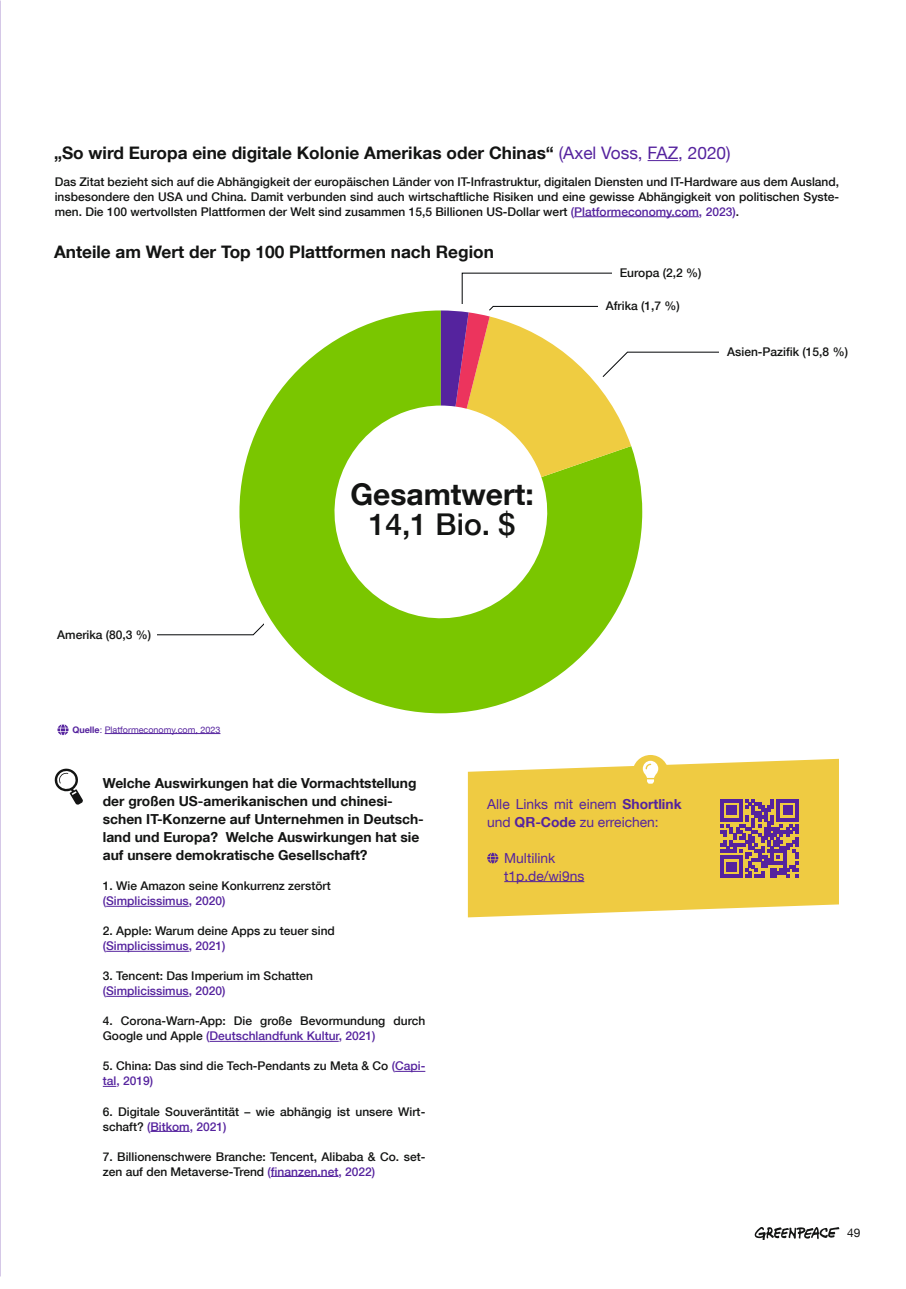
<style>
.page{position:relative;width:906px;height:1289px;background:#fff}
.page>*{position:absolute;margin:0;border:0;box-sizing:border-box;transform-origin:0 0}
.Bildunterschrift__schwarz{font:700 30px "Helvetica Neue LT Com";color:#131413}
.Bildunterschrift__schwarz-2{font:500 30px "Helvetica Neue LT Com";color:#131413}
.Zwischenüberschriften__schwarz{font:700 17.25px "Helvetica Neue LT Com";color:#131413}
.Fragentext__Gelb{font:700 13.8px/18px "Helvetica Neue LT Com";color:#131413}
.Infoboxen__Lila{font:13.8px/18px "Helvetica Neue LT Com";color:#55239e}
.Bildunterschrift__schwarz-3{font:500 12px/15px "Helvetica Neue LT Com";color:#131413}
.Bildunterschrift__schwarz-4{font:500 12px "Helvetica Neue LT Com";color:#55239e}
.t1{font:12px "Helvetica Neue LT Com";color:#131413}
.Quellenangabe__klein{font:9px "Helvetica Neue LT Com";color:#55239e}
.s1{font-weight:400;color:#55239e}
.s2{color:#55239e}
.s3{font-weight:700}
</style>
<div class="page">
<svg style="left:754px;top:1227px;width:85px;height:12px"></svg>
<hr style="left:647px;top:160px;width:31px;height:1px;background:#55239e">
<hr style="left:574px;top:216px;width:125px;height:1px;background:#55239e">
<svg style="left:158px;top:634px;width:81px;height:1px"></svg>
<svg style="left:54px;top:768px;width:29px;height:37px"></svg>
<hr style="left:106px;top:906px;width:83px;height:1px;background:#55239e">
<hr style="left:106px;top:951px;width:83px;height:1px;background:#55239e">
<hr style="left:106px;top:996px;width:83px;height:1px;background:#55239e">
<hr style="left:209px;top:1041px;width:130px;height:1px;background:#55239e">
<hr style="left:395px;top:1071px;width:30px;height:1px;background:#55239e">
<svg style="left:103px;top:1086px;width:13px;height:1px"></svg>
<hr style="left:150px;top:1131px;width:40px;height:1px;background:#55239e">
<hr style="left:271px;top:1176px;width:67px;height:1px;background:#55239e">
<hr style="left:105px;top:733px;width:115px;height:1px;background:#55239e">
<svg style="left:57px;top:724px;width:12px;height:11px"></svg>
<svg style="left:239px;top:310px;width:403px;height:403px;fill:#7ac600"></svg>
<svg style="left:441px;top:273px;width:277px;height:204px"></svg>
<svg style="left:468px;top:758px;width:371px;height:159px;background:#f0cf53"></svg>
<div style="left:632px;top:755px;width:36px;height:36px;background:#efcb42;border-radius:50%"></div>
<hr style="left:504px;top:881px;width:80px;height:1px;background:#55239e">
<svg style="left:643px;top:760px;width:15px;height:23px"></svg>
<svg style="left:487px;top:852px;width:11px;height:11px"></svg>
<svg style="left:720px;top:799px;width:78px;height:78px;background:#8f627b"></svg>
<p class="Zwischenüberschriften__schwarz" style="left:54px;top:142px;width:678px">„So wird Europa eine digitale Kolonie Amerikas oder Chinas“ <span class="s1">(Axel Voss, FAZ, 2020)</span></p>
<p class="Bildunterschrift__schwarz-3" style="left:55px;top:174px;width:786px;text-align:justify">Das Zitat bezieht sich auf die Abhängigkeit der europäischen Länder von IT-Infrastruktur, digitalen Diensten und IT-Hardware aus dem Ausland, insbesondere den USA und China. Damit verbunden sind auch wirtschaftliche Risiken und eine gewisse Abhängigkeit von politischen Syste&shy;men. Die 100 wertvollsten Plattformen der Welt sind zusammen 15,5 Billionen US-Dollar wert <span class="s2">(Platformeconomy.com, 2023)</span>.</p>
<p class="Zwischenüberschriften__schwarz" style="left:54px;top:241px;width:441px">Anteile am Wert der Top 100 Plattformen nach Region</p>
<p class="Bildunterschrift__schwarz-3" style="left:620px;top:265px;width:83px">Europa (2,2 %)</p>
<p class="Bildunterschrift__schwarz-3" style="left:606px;top:298px;width:76px">Afrika (1,7 %)</p>
<p class="Bildunterschrift__schwarz-3" style="left:727px;top:344px;width:122px">Asien-Pazifik (15,8 %)</p>
<p class="Bildunterschrift__schwarz-3" style="left:57px;top:627px;width:96px">Amerika (80,3 %)</p>
<p class="Quellenangabe__klein" style="left:72px;top:724px;width:150px"><span class="s3">Quelle</span>: Platformeconomy.com, 2023</p>
<p class="Bildunterschrift__schwarz" style="left:350px;top:475px;width:185px">Gesamtwert:</p>
<p class="Bildunterschrift__schwarz-2" style="left:369px;top:506px;width:148px">14,1 Bio. $</p>
<p class="Fragentext__Gelb" style="left:103px;top:773px;width:322px">Welche Auswirkungen hat die Vormachtstellung der großen US-amerikanischen und chinesi&shy;schen IT-Konzerne auf Unternehmen in Deutsch&shy;land und Europa? Welche Auswirkungen hat sie auf unsere demokratische Gesellschaft?</p>
<p class="Bildunterschrift__schwarz-3" style="left:103px;top:878px;width:229px">1. Wie Amazon seine Konkurrenz zerstört</p>
<p class="Bildunterschrift__schwarz-4" style="left:103px;top:893px;width:124px">(Simplicissimus, 2020)</p>
<p class="Bildunterschrift__schwarz-3" style="left:103px;top:923px;width:234px">2. Apple: Warum deine Apps zu teuer sind</p>
<p class="Bildunterschrift__schwarz-4" style="left:103px;top:938px;width:124px">(Simplicissimus, 2021)</p>
<p class="Bildunterschrift__schwarz-3" style="left:103px;top:968px;width:212px">3. Tencent: Das Imperium im Schatten</p>
<p class="Bildunterschrift__schwarz-4" style="left:103px;top:983px;width:124px">(Simplicissimus, 2020)</p>
<p class="Bildunterschrift__schwarz-3" style="left:103px;top:1013px;width:324px">4. Corona-Warn-App: Die große Bevormundung durch<br>Google und Apple <span class="s2">(Deutschlandfunk Kultur, 2021)</span></p>
<p class="Bildunterschrift__schwarz-3" style="left:103px;top:1058px;width:324px">5. China: Das sind die Tech-Pendants zu Meta &amp; Co <span class="s2">(Capi&shy;tal, 2019)</span></p>
<p class="Bildunterschrift__schwarz-3" style="left:103px;top:1103px;width:324px">6. Digitale Souveräntität – wie abhängig ist unsere Wirt&shy;schaft? <span class="s2">(Bitkom, 2021)</span></p>
<p class="Bildunterschrift__schwarz-3" style="left:103px;top:1148px;width:324px">7. Billionenschwere Branche: Tencent, Alibaba &amp; Co. set&shy;zen auf den Metaverse-Trend <span class="s2">(finanzen.net, 2022)</span></p>
<p class="Infoboxen__Lila" style="left:487px;top:794px;width:196px">Alle Links mit einem <span class="s3">Shortlink </span>und <span class="s3">QR-Code</span> zu erreichen:</p>
<p class="Infoboxen__Lila" style="left:504px;top:848px;width:53px">Multilink</p>
<p class="Infoboxen__Lila" style="left:504px;top:866px;width:81px">t1p.de/wi9ns</p>
<p class="t1" style="left:847px;top:1225px;width:15px">49</p>
</div>
